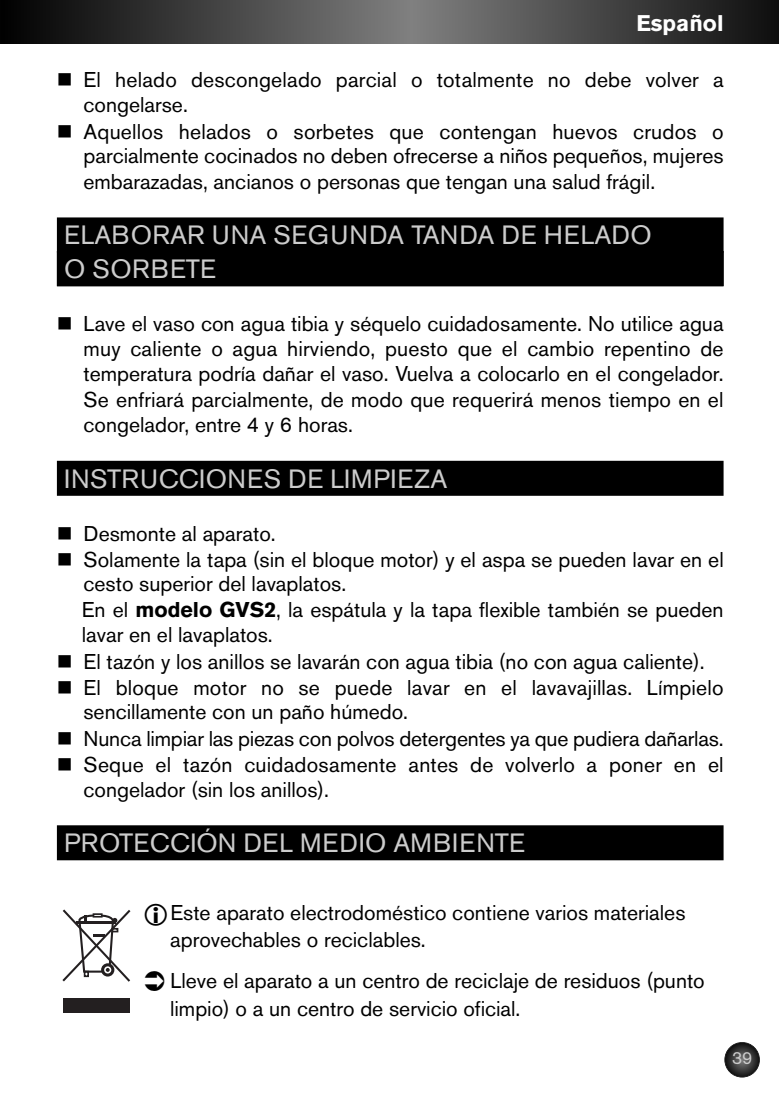
<style>
.page{position:relative;width:779px;height:1106px;background:#fff}
.page>*{position:absolute;margin:0;border:0;box-sizing:border-box;transform-origin:0 0}
.t1{font:26.25px/33.8px "Akzidenz Grotesk BE";letter-spacing:.02em;color:#ccc}
.t2{font:700 22.5px "Akzidenz Grotesk BE";color:#fff}
.t3{font:21.25px/25.2px "Akzidenz Grotesk BE";color:#000}
.t4{font:17.5px "Akzidenz Grotesk BE";color:#ccc}
.s1{font-weight:700}
</style>
<div class="page">
<svg style="left:1px;top:0;width:777px;height:44px;background:#434343"></svg>
<div style="left:57px;top:217px;width:666px;height:35px;background:#000"></div>
<div style="left:57px;top:251px;width:666px;height:35px;background:#000"></div>
<div style="left:57px;top:461px;width:666px;height:35px;background:#000"></div>
<div style="left:57px;top:825px;width:666px;height:35px;background:#000"></div>
<svg style="left:725px;top:1043px;width:33px;height:34px"></svg>
<div style="left:724px;top:1042px;width:35px;height:35px;border:2px solid #000;border-radius:50%"></div>
<hr style="left:0;top:0;width:1px;height:44px;background:#020202">
<svg style="left:62px;top:909px;width:69px;height:73px"></svg>
<div style="left:63px;top:999px;width:66px;height:14px;background:#231f20"></div>
<p class="t2" style="left:636px;top:15px;width:89px">Español</p>
<p class="t3" style="left:83px;top:70px;width:641px;line-height:24.5px;text-indent:-27px">■ El helado descongelado parcial o totalmente no debe volver a congelarse.</p>
<p class="t3" style="left:83px;top:121px;width:641px;text-align:justify;text-indent:-27px">■ Aquellos helados o sorbetes que contengan huevos crudos o parcialmente cocinados no deben ofrecerse a niños pequeños, mujeres embarazadas, ancianos o personas que tengan una salud frágil.</p>
<p class="t1" style="left:64px;top:221px;width:589px">ELABORAR UNA SEGUNDA TANDA DE HELADO<br>O SORBETE</p>
<p class="t3" style="left:83px;top:313px;width:641px;text-align:justify;text-indent:-27px">■ Lave el vaso con agua tibia y séquelo cuidadosamente. No utilice agua muy caliente o agua hirviendo, puesto que el cambio repentino de temperatura podría dañar el vaso. Vuelva a colocarlo en el congelador.<br>Se enfriará parcialmente, de modo que requerirá menos tiempo en el congelador, entre 4 y 6 horas.</p>
<p class="t1" style="left:64px;top:464px;width:385px">INSTRUCCIONES DE LIMPIEZA</p>
<p class="t3" style="left:57px;top:523px;width:220px">■ Desmonte al aparato.</p>
<p class="t3" style="left:82px;top:549px;width:643px;text-indent:-25px">■ Solamente la tapa (sin el bloque motor) y el aspa se pueden lavar en el cesto superior del lavaplatos.<br>En el <span class="s1">modelo GVS2</span>, la espátula y la tapa flexible también se pueden lavar en el lavaplatos.</p>
<p class="t3" style="left:57px;top:651px;width:649px">■ El tazón y los anillos se lavarán con agua tibia (no con agua caliente).</p>
<p class="t3" style="left:83px;top:677px;width:641px;line-height:24.5px;text-indent:-27px">■ El bloque motor no se puede lavar en el lavavajillas. Límpielo sencillamente con un paño húmedo.</p>
<p class="t3" style="left:57px;top:728px;width:668px">■ Nunca limpiar las piezas con polvos detergentes ya que pudiera dañarlas.</p>
<p class="t3" style="left:83px;top:755px;width:641px;line-height:24.5px;text-indent:-27px">■ Seque el tazón cuidadosamente antes de volverlo a poner en el congelador (sin los anillos).</p>
<p class="t1" style="left:64px;top:829px;width:462px">PROTECCIÓN DEL MEDIO AMBIENTE</p>
<p class="t3" style="left:170px;top:901px;width:517px;line-height:27px">Este aparato electrodoméstico contiene varios materiales aprovechables o reciclables.</p>
<p class="t3" style="left:170px;top:968px;width:536px;line-height:28px">Lleve el aparato a un centro de reciclaje de residuos (punto limpio) o a un centro de servicio oficial.</p>
<p class="t4" style="left:731px;top:1051px;width:22px">39</p>
</div>
